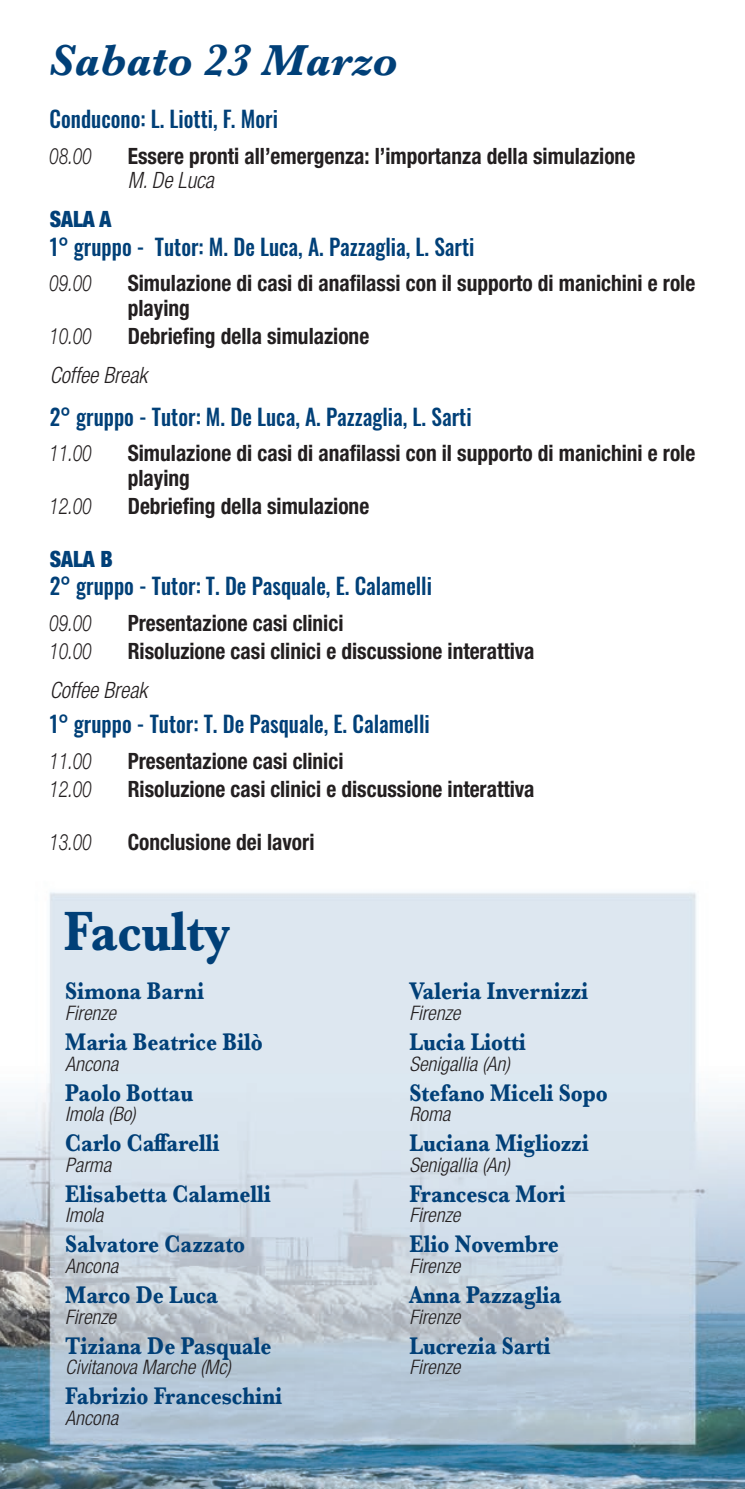
<style>
.page{position:relative;width:745px;height:1489px;background:#fff}
.page>*{position:absolute;margin:0;border:0;box-sizing:border-box;transform-origin:0 0}
.t1{font:700 57.5px "Baskerville";color:#014078;scale:.85 1}
.t2{font:italic 700 45px "Baskerville";color:#014078}
.t3{font:700 25px "Baskerville";color:#014078;scale:.85 1}
.t4{font:700 condensed 22.5px/24.8px "Helvetica Neue LT Std";color:#231f20;scale:.95 1}
.t5{font:500 22.5px "Oswald";color:#014078;scale:.95 1}
.t6{font:italic 300 22.5px "Helvetica Neue LT Std";color:#231f20;scale:.75 1}
.t7{font:italic 300 condensed 22.5px "Helvetica Neue LT Std";color:#231f20;scale:.95 1}
.t8{font:900 condensed 22.5px "Helvetica Neue LT Std";color:#014078;scale:.95 1}
.t9{font:italic 300 condensed 20px "Helvetica Neue LT Std";color:#231f20}
</style>
<div class="page">
<img style="left:0;top:892px;width:744px;height:596px">
<h2 class="t2" style="left:50px;top:29px;width:349px">Sabato 23 Marzo</h2>
<p class="t5" style="left:50px;top:107px;width:242px">Conducono: L. Liotti, F. Mori</p>
<p class="t6" style="left:50px;top:142px;width:58px">08.00</p>
<p class="t4" style="left:128px;top:143px;width:535px">Essere pronti all’emergenza: l’importanza della simulazione</p>
<p class="t7" style="left:128px;top:167px;width:92px">M. De Luca</p>
<p class="t8" style="left:50px;top:205px;width:67px">SALA A</p>
<p class="t5" style="left:50px;top:235px;width:448px">1° gruppo - Tutor: M. De Luca, A. Pazzaglia, L. Sarti</p>
<p class="t6" style="left:50px;top:269px;width:58px">09.00</p>
<p class="t4" style="left:128px;top:270px;width:598px">Simulazione di casi di anafilassi con il supporto di manichini e role playing</p>
<p class="t6" style="left:50px;top:322px;width:58px">10.00</p>
<p class="t4" style="left:128px;top:323px;width:255px">Debriefing della simulazione</p>
<p class="t7" style="left:50px;top:362px;width:104px">Coffee Break</p>
<p class="t5" style="left:50px;top:404px;width:445px">2° gruppo - Tutor: M. De Luca, A. Pazzaglia, L. Sarti</p>
<p class="t6" style="left:50px;top:439px;width:58px">11.00</p>
<p class="t4" style="left:128px;top:440px;width:598px">Simulazione di casi di anafilassi con il supporto di manichini e role playing</p>
<p class="t6" style="left:50px;top:492px;width:58px">12.00</p>
<p class="t4" style="left:128px;top:493px;width:255px">Debriefing della simulazione</p>
<p class="t8" style="left:50px;top:545px;width:68px">SALA B</p>
<p class="t5" style="left:50px;top:574px;width:403px">2° gruppo - Tutor: T. De Pasquale, E. Calamelli</p>
<p class="t6" style="left:50px;top:609px;width:58px">09.00</p>
<p class="t4" style="left:128px;top:610px;width:228px">Presentazione casi clinici</p>
<p class="t6" style="left:50px;top:637px;width:58px">10.00</p>
<p class="t4" style="left:128px;top:638px;width:429px">Risoluzione casi clinici e discussione interattiva</p>
<p class="t7" style="left:50px;top:677px;width:104px">Coffee Break</p>
<p class="t5" style="left:50px;top:712px;width:401px">1° gruppo - Tutor: T. De Pasquale, E. Calamelli</p>
<p class="t6" style="left:50px;top:747px;width:58px">11.00</p>
<p class="t4" style="left:128px;top:748px;width:228px">Presentazione casi clinici</p>
<p class="t6" style="left:50px;top:775px;width:58px">12.00</p>
<p class="t4" style="left:128px;top:776px;width:429px">Risoluzione casi clinici e discussione interattiva</p>
<p class="t6" style="left:50px;top:828px;width:58px">13.00</p>
<p class="t4" style="left:128px;top:829px;width:198px">Conclusione dei lavori</p>
<h1 class="t1" style="left:64px;top:891px;width:197px">Faculty</h1>
<p class="t3" style="left:65px;top:973px;width:165px">Simona Barni</p>
<p class="t9" style="left:65px;top:1001px;width:52px">Firenze</p>
<p class="t3" style="left:65px;top:1024px;width:234px">Maria Beatrice Bilò</p>
<p class="t9" style="left:65px;top:1051px;width:54px">Ancona</p>
<p class="t3" style="left:65px;top:1074px;width:152px">Paolo Bottau</p>
<p class="t9" style="left:65px;top:1102px;width:72px">Imola (Bo)</p>
<p class="t3" style="left:65px;top:1125px;width:183px">Carlo Caffarelli</p>
<p class="t9" style="left:65px;top:1153px;width:47px">Parma</p>
<p class="t3" style="left:65px;top:1176px;width:243px">Elisabetta Calamelli</p>
<p class="t9" style="left:65px;top:1203px;width:40px">Imola</p>
<p class="t3" style="left:65px;top:1226px;width:213px">Salvatore Cazzato</p>
<p class="t9" style="left:65px;top:1254px;width:54px">Ancona</p>
<p class="t3" style="left:65px;top:1277px;width:181px">Marco De Luca</p>
<p class="t9" style="left:65px;top:1304px;width:52px">Firenze</p>
<p class="t3" style="left:65px;top:1327px;width:244px">Tiziana De Pasquale</p>
<p class="t9" style="left:65px;top:1355px;width:167px">Civitanova Marche (Mc)</p>
<p class="t3" style="left:65px;top:1378px;width:256px">Fabrizio Franceschini</p>
<p class="t9" style="left:65px;top:1406px;width:54px">Ancona</p>
<p class="t3" style="left:409px;top:973px;width:212px">Valeria Invernizzi</p>
<p class="t9" style="left:409px;top:1001px;width:52px">Firenze</p>
<p class="t3" style="left:409px;top:1024px;width:138px">Lucia Liotti</p>
<p class="t9" style="left:409px;top:1051px;width:102px">Senigallia (An)</p>
<p class="t3" style="left:409px;top:1074px;width:235px">Stefano Miceli Sopo</p>
<p class="t9" style="left:409px;top:1102px;width:42px">Roma</p>
<p class="t3" style="left:409px;top:1125px;width:212px">Luciana Migliozzi</p>
<p class="t9" style="left:409px;top:1153px;width:102px">Senigallia (An)</p>
<p class="t3" style="left:409px;top:1176px;width:185px">Francesca Mori</p>
<p class="t9" style="left:409px;top:1203px;width:52px">Firenze</p>
<p class="t3" style="left:409px;top:1226px;width:177px">Elio Novembre</p>
<p class="t9" style="left:409px;top:1254px;width:52px">Firenze</p>
<p class="t3" style="left:409px;top:1277px;width:180px">Anna Pazzaglia</p>
<p class="t9" style="left:409px;top:1304px;width:52px">Firenze</p>
<p class="t3" style="left:409px;top:1327px;width:167px">Lucrezia Sarti</p>
<p class="t9" style="left:409px;top:1355px;width:52px">Firenze</p>
</div>
